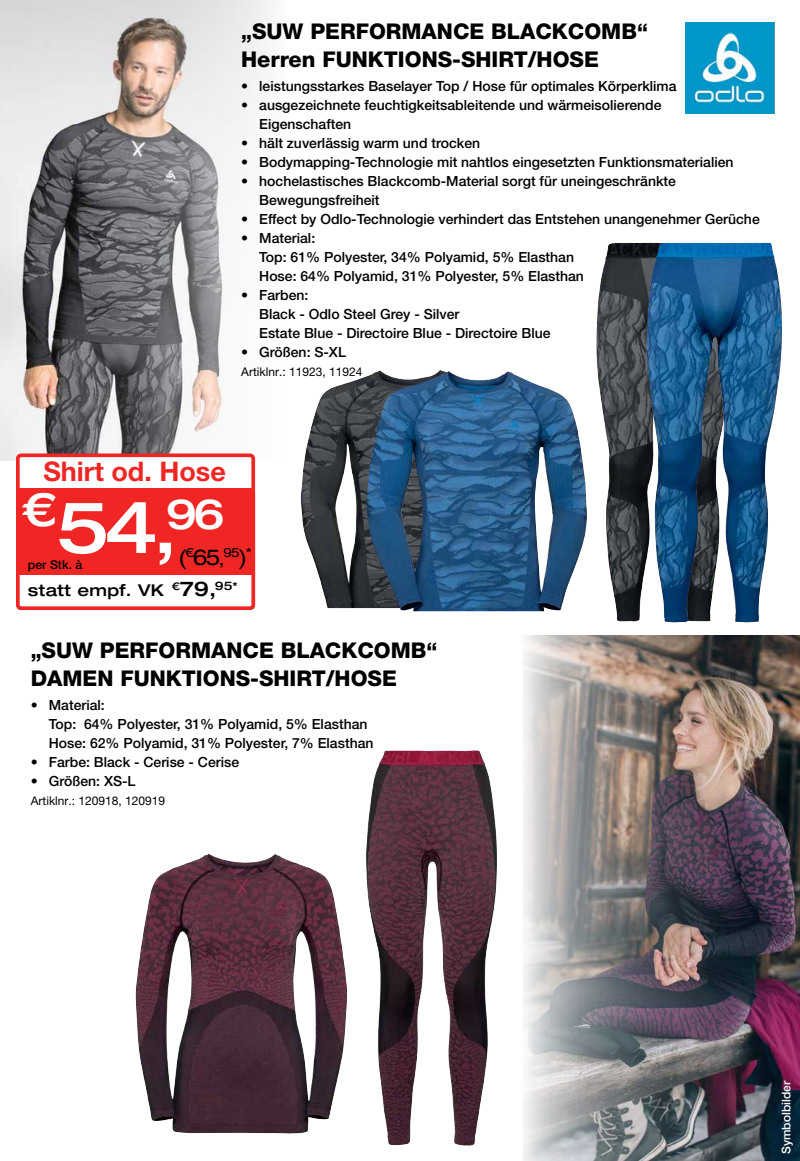
<style>
.page{position:relative;width:800px;height:1161px;background:#fff}
.page>*{position:absolute;margin:0;border:0;box-sizing:border-box;transform-origin:0 0}
.t1{font:500 expanded 72px "Helvetica Neue LT Pro";color:#fff}
.t2{font:700 27px "Helvetica Neue LT Pro";color:#ef2623}
.t3{font:expanded 21.9px "Helvetica Neue LT Pro";color:#000}
.t4{font:800 21.7px/28px "Helvetica Neue LT Pro";color:#000}
.t5{font:500 expanded 16.3px "Helvetica Neue LT Pro";letter-spacing:.02em;color:#000}
.t6{font:500 14px/19px "Helvetica Neue LT Pro";color:#000}
.t7{font:500 12.3px "Helvetica Neue LT Pro";color:#000}
.t8{font:12px "Helvetica Neue LT Pro";color:#000}
.t9{font:500 12px "Helvetica Neue LT Pro";color:#fff}
.s1{font-size:17.5px}
.s2{font-size:20.4px}
</style>
<div class="page">
<img style="left:0;top:0;width:272px;height:460px">
<img style="left:366px;top:750px;width:131px;height:396px">
<img style="left:596px;top:243px;width:51px;height:378px">
<img style="left:647px;top:243px;width:121px;height:380px">
<img style="left:136px;top:854px;width:211px;height:280px">
<img style="left:301px;top:370px;width:139px;height:158px">
<img style="left:366px;top:371px;width:221px;height:240px">
<img style="left:524px;top:635px;width:276px;height:526px">
<div style="left:18px;top:455px;width:235px;height:153px;background:#fff;border-radius:3px"></div>
<div style="left:16px;top:453px;width:239px;height:157px;border:4px solid #ef2623;border-radius:3px"></div>
<div style="left:18px;top:488px;width:235px;height:87px;background:#ef2623"></div>
<img style="left:685px;top:23px;width:90px;height:90px">
<h3 class="t4" style="left:241px;top:17px;width:408px">„SUW PERFORMANCE BLACKCOMB“<br>Herren FUNKTIONS-SHIRT/HOSE</h3>
<p class="t6" style="left:241px;top:76px;width:437px">• leistungsstarkes Baselayer Top / Hose für optimales Körperklima</p>
<p class="t6" style="left:259px;top:95px;width:404px;text-indent:-18px">• ausgezeichnete feuchtigkeitsableitende und wärmeisolierende<br>Eigenschaften</p>
<p class="t6" style="left:241px;top:133px;width:240px">• hält zuverlässig warm und trocken</p>
<p class="t6" style="left:241px;top:152px;width:494px">• Bodymapping-Technologie mit nahtlos eingesetzten Funktionsmaterialien</p>
<p class="t6" style="left:259px;top:171px;width:418px;text-indent:-18px">• hochelastisches Blackcomb-Material sorgt für uneingeschränkte<br>Bewegungsfreiheit</p>
<p class="t6" style="left:241px;top:209px;width:520px">• Effect by Odlo-Technologie verhindert das Entstehen unangenehmer Gerüche</p>
<p class="t6" style="left:259px;top:228px;width:326px;text-indent:-18px">• Material:<br>Top: 61% Polyester, 34% Polyamid, 5% Elasthan<br>Hose: 64% Polyamid, 31% Polyester, 5% Elasthan</p>
<p class="t6" style="left:259px;top:285px;width:293px;text-indent:-18px">• Farben:<br>Black - Odlo Steel Grey - Silver<br>Estate Blue - Directoire Blue - Directoire Blue</p>
<p class="t6" style="left:241px;top:342px;width:106px">• Größen: S-XL</p>
<p class="t8" style="left:241px;top:364px;width:123px">Artiklnr.: 11923, 11924</p>
<h2 class="t2" style="left:43px;top:454px;width:184px">Shirt od. Hose</h2>
<h1 class="t1" style="left:22px;top:483px;width:205px"><sup>€</sup>54,<sup>96</sup></h1>
<h3 class="t3" style="left:178px;top:544px;width:75px">(<sup>€</sup>65<span class="s1">,</span><sup>95</sup>)<sup>*</sup></h3>
<p class="t5" style="left:28px;top:580px;width:211px">statt empf. VK <sup>€</sup><span class="s2">79,</span><sup>95</sup><sup>*</sup></p>
<p class="t7" style="left:28px;top:557px;width:56px">per Stk. à</p>
<h3 class="t4" style="left:31px;top:636px;width:408px">„SUW PERFORMANCE BLACKCOMB“<br>DAMEN FUNKTIONS-SHIRT/HOSE</h3>
<p class="t6" style="left:49px;top:695px;width:326px;text-indent:-18px">• Material:<br>Top: 64% Polyester, 31% Polyamid, 5% Elasthan<br>Hose: 62% Polyamid, 31% Polyester, 7% Elasthan</p>
<p class="t6" style="left:31px;top:752px;width:210px">• Farbe: Black - Cerise - Cerise</p>
<p class="t6" style="left:31px;top:771px;width:106px">• Größen: XS-L</p>
<p class="t8" style="left:31px;top:793px;width:136px">Artiklnr.: 120918, 120919</p>
<p class="t9" style="left:779px;top:1154px;width:75px;rotate:-90deg">Symbolbilder</p>
</div>
